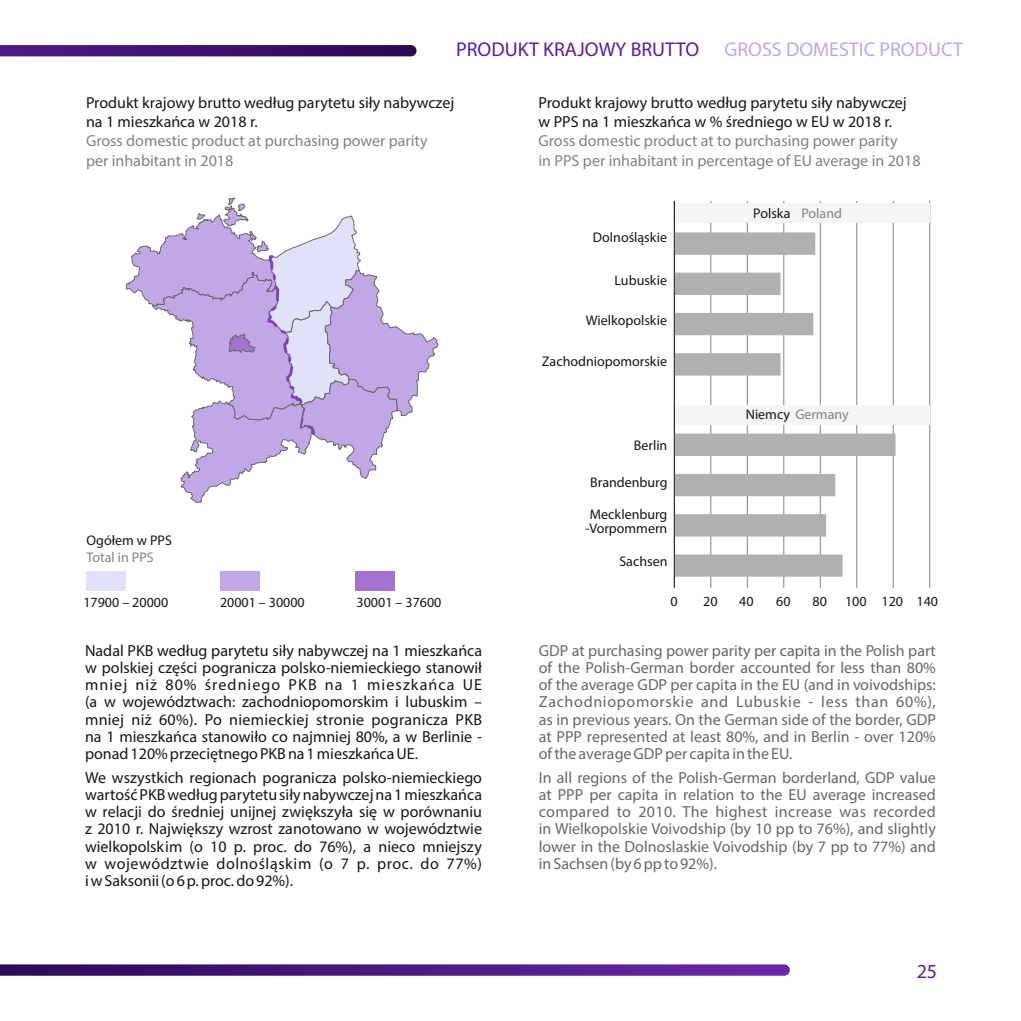
<style>
.page{position:relative;width:1021px;height:1021px;background:#fff}
.page>*{position:absolute;margin:0;border:0;box-sizing:border-box;transform-origin:0 0}
.t1{font:20px "Myriad Pro";color:#5c1ca0}
.t2{font:20px "Myriad Pro";color:#c2a7e7}
.t3{font:16px/17.4px "Myriad Pro";color:#151616}
.t4{font:16px/17.4px "Myriad Pro";color:#676767;text-align:justify}
.t5{font:16px/19.2px "Myriad Pro";color:#818281}
.t6{font:14px/13.4px "Myriad Pro";color:#151616;text-align:center}
.t7{font:14px "Myriad Pro";color:#818281}
.s1{color:#818281}
.s2{color:#151616}
</style>
<div class="page">
<div style="left:87px;top:571px;width:39px;height:20px;background:#dfe2f8"></div>
<div style="left:221px;top:571px;width:39px;height:20px;background:#c2a7e7"></div>
<div style="left:354px;top:571px;width:40px;height:20px;background:#a274cf"></div>
<svg style="left:126px;top:197px;width:313px;height:306px"></svg>
<svg style="left:0;top:964px;width:789px;height:11px;background:#512183"></svg>
<hr style="left:710px;top:201px;width:1px;height:386px;background:#818281">
<hr style="left:747px;top:201px;width:1px;height:386px;background:#818281">
<hr style="left:783px;top:201px;width:1px;height:386px;background:#818281">
<hr style="left:820px;top:201px;width:1px;height:386px;background:#818281">
<hr style="left:856px;top:201px;width:1px;height:386px;background:#818281">
<hr style="left:892px;top:201px;width:1px;height:386px;background:#818281">
<hr style="left:929px;top:201px;width:1px;height:386px;background:#818281">
<div style="left:674px;top:203px;width:255px;height:20px;background:#f5f5f6"></div>
<div style="left:674px;top:405px;width:255px;height:20px;background:#f5f5f6"></div>
<hr style="left:673px;top:201px;width:2px;height:386px;background:#151616">
<svg style="left:674px;top:232px;width:221px;height:344px"></svg>
<svg style="left:0;top:45px;width:416px;height:11px;background:#3e136e"></svg>
<p class="t1" style="left:456px;top:41px;width:244px">PRODUKT KRAJOWY BRUTTO</p>
<p class="t2" style="left:724px;top:41px;width:240px">GROSS DOMESTIC PRODUCT</p>
<p class="t3" style="left:86px;top:94px;width:370px;line-height:19.2px">Produkt krajowy brutto według parytetu siły nabywczej na 1 mieszkańca w 2018 r.</p>
<p class="t5" style="left:86px;top:133px;width:343px">Gross domestic product at purchasing power parity per inhabitant in 2018</p>
<p class="t6" style="left:87px;top:534px;width:87px">Ogółem w PPS</p>
<p class="t7" style="left:87px;top:551px;width:69px">Total in PPS</p>
<p class="t6" style="left:83px;top:597px;width:86px">17900 – 20000</p>
<p class="t6" style="left:220px;top:597px;width:86px">20001 – 30000</p>
<p class="t6" style="left:356px;top:597px;width:86px">30001 – 37600</p>
<p class="t3" style="left:85px;top:643px;width:398px;text-align:justify">Nadal PKB według parytetu siły nabywczej na 1 mieszkańca w polskiej części pogranicza polsko-niemieckiego stanowił mniej niż 80% średniego PKB na 1 mieszkańca UE (a w województwach: zachodniopomorskim i lubuskim – mniej niż 60%). Po niemieckiej stronie pogranicza PKB na 1 mieszkańca stanowiło co najmniej 80%, a w Berlinie - ponad 120% przeciętnego PKB na 1 mieszkańca UE.</p>
<p class="t3" style="left:85px;top:769px;width:398px;text-align:justify">We wszystkich regionach pogranicza polsko-niemieckiego wartość PKB według parytetu siły nabywczej na 1 mieszkańca w relacji do średniej unijnej zwiększyła się w porównaniu z 2010 r. Największy wzrost zanotowano w województwie wielkopolskim (o 10 p. proc. do 76%), a nieco mniejszy w województwie dolnośląskim (o 7 p. proc. do 77%) i w Saksonii (o 6 p. proc. do 92%).</p>
<p class="t3" style="left:538px;top:94px;width:370px;line-height:19.2px">Produkt krajowy brutto według parytetu siły nabywczej w PPS na 1 mieszkańca w % średniego w EU w 2018 r.</p>
<p class="t5" style="left:538px;top:133px;width:383px">Gross domestic product at to purchasing power parity<br>in PPS per inhabitant in percentage of EU average in 2018</p>
<p class="t6" style="left:593px;top:232px;width:76px">Dolnośląskie</p>
<p class="t6" style="left:614px;top:275px;width:54px">Lubuskie</p>
<p class="t6" style="left:586px;top:315px;width:83px">Wielkopolskie</p>
<p class="t6" style="left:542px;top:356px;width:127px">Zachodniopomorskie</p>
<p class="t6" style="left:634px;top:439px;width:35px">Berlin</p>
<p class="t6" style="left:590px;top:477px;width:79px">Brandenburg</p>
<p class="t6" style="left:585px;top:509px;width:84px">Mecklenburg -Vorpommern</p>
<p class="t6" style="left:619px;top:556px;width:50px">Sachsen</p>
<p class="t6" style="left:753px;top:207px;width:90px">Polska <span class="s1">Poland</span></p>
<p class="t7" style="left:745px;top:408px;width:105px"><span class="s2">Niemcy</span> Germany</p>
<p class="t6" style="left:670px;top:596px;width:9px">0</p>
<p class="t6" style="left:703px;top:596px;width:16px">20</p>
<p class="t6" style="left:739px;top:596px;width:16px">40</p>
<p class="t6" style="left:776px;top:596px;width:16px">60</p>
<p class="t6" style="left:812px;top:596px;width:16px">80</p>
<p class="t6" style="left:845px;top:596px;width:95px">100 120 140</p>
<p class="t4" style="left:539px;top:643px;width:398px">GDP at purchasing power parity per capita in the Polish part of the Polish-German border accounted for less than 80% of the average GDP per capita in the EU (and in voivodships:<br>Zachodniopomorskie and Lubuskie - less than 60%), as in previous years. On the German side of the border, GDP at PPP represented at least 80%, and in Berlin - over 120% of the average GDP per capita in the EU.</p>
<p class="t4" style="left:539px;top:769px;width:398px">In all regions of the Polish-German borderland, GDP value at PPP per capita in relation to the EU average increased compared to 2010. The highest increase was recorded in Wielkopolskie Voivodship (by 10 pp to 76%), and slightly lower in the Dolnoslaskie Voivodship (by 7 pp to 77%) and in Sachsen (by 6 pp to 92%).</p>
<p class="t1" style="left:916px;top:962px;width:22px">25</p>
</div>
